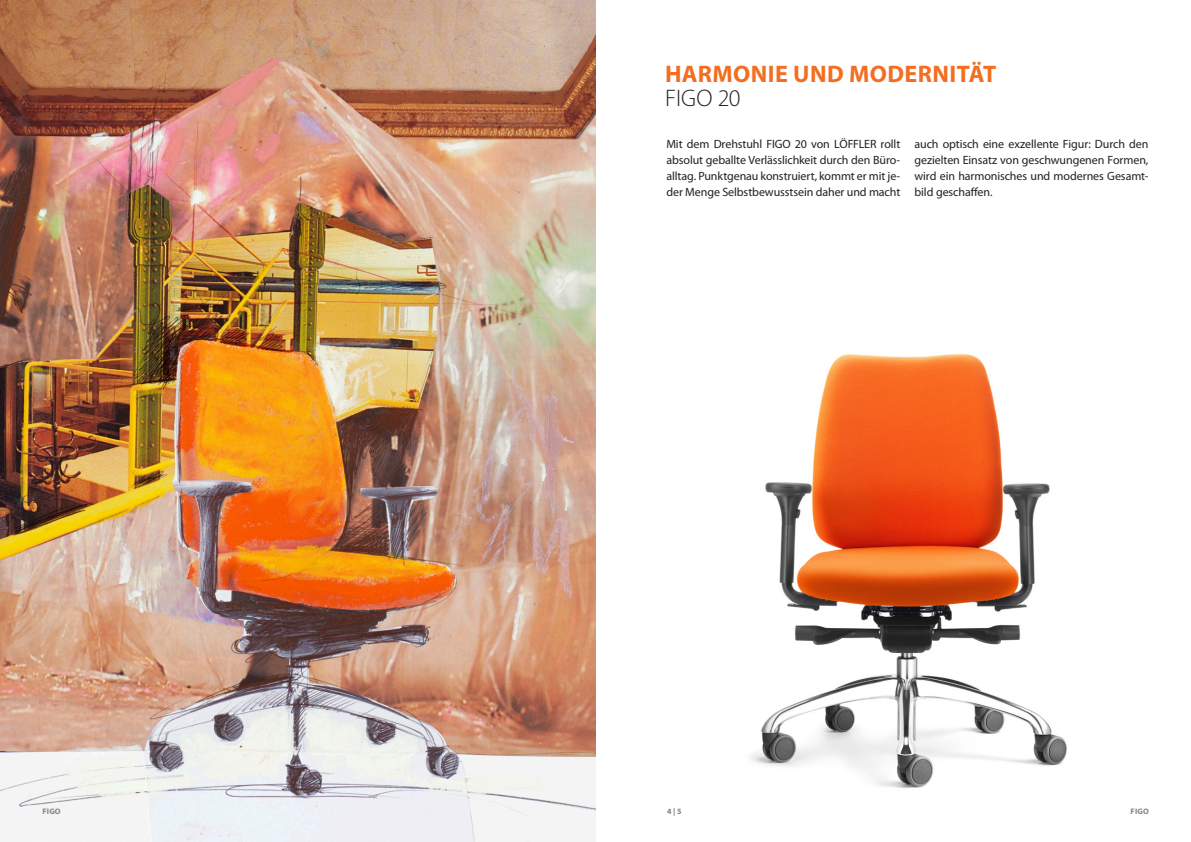
<style>
.page{position:relative;width:1191px;height:842px;background:#fff}
.page>*{position:absolute;margin:0;border:0;box-sizing:border-box;transform-origin:0 0}
.t1{font:700 24px "Myriad Pro";letter-spacing:.015em;color:#f36e21}
.t2{font:300 24px "Myriad Pro";letter-spacing:-.005em;color:#231f20}
.t3{font:12px/16px "Myriad Pro";letter-spacing:-.005em;color:#231f20;text-align:justify}
.t4{font:700 8px "Myriad Pro";letter-spacing:.02em;color:#808285}
</style>
<div class="page">
<img style="left:750px;top:354px;width:317px;height:434px">
<img style="left:0;top:0;width:595px;height:842px">
<h1 class="t1" style="left:665px;top:58px;width:333px">HARMONIE UND MODERNITÄT</h1>
<h1 class="t2" style="left:665px;top:83px;width:77px">FIGO 20</h1>
<p class="t3" style="left:666px;top:136px;width:235px">Mit dem Drehstuhl FIGO 20 von LÖFFLER rollt absolut geballte Verlässlichkeit durch den Büro&shy;alltag. Punktgenau konstruiert, kommt er mit je&shy;der Menge Selbstbewusstsein daher und macht</p>
<p class="t3" style="left:914px;top:136px;width:235px">auch optisch eine exzellente Figur: Durch den gezielten Einsatz von geschwungenen Formen, wird ein harmonisches und modernes Gesamt&shy;bild geschaffen.</p>
<p class="t4" style="left:43px;top:806px;width:20px">FIGO</p>
<p class="t4" style="left:667px;top:806px;width:16px">4 | 5</p>
<p class="t4" style="left:1130px;top:806px;width:20px">FIGO</p>
</div>
